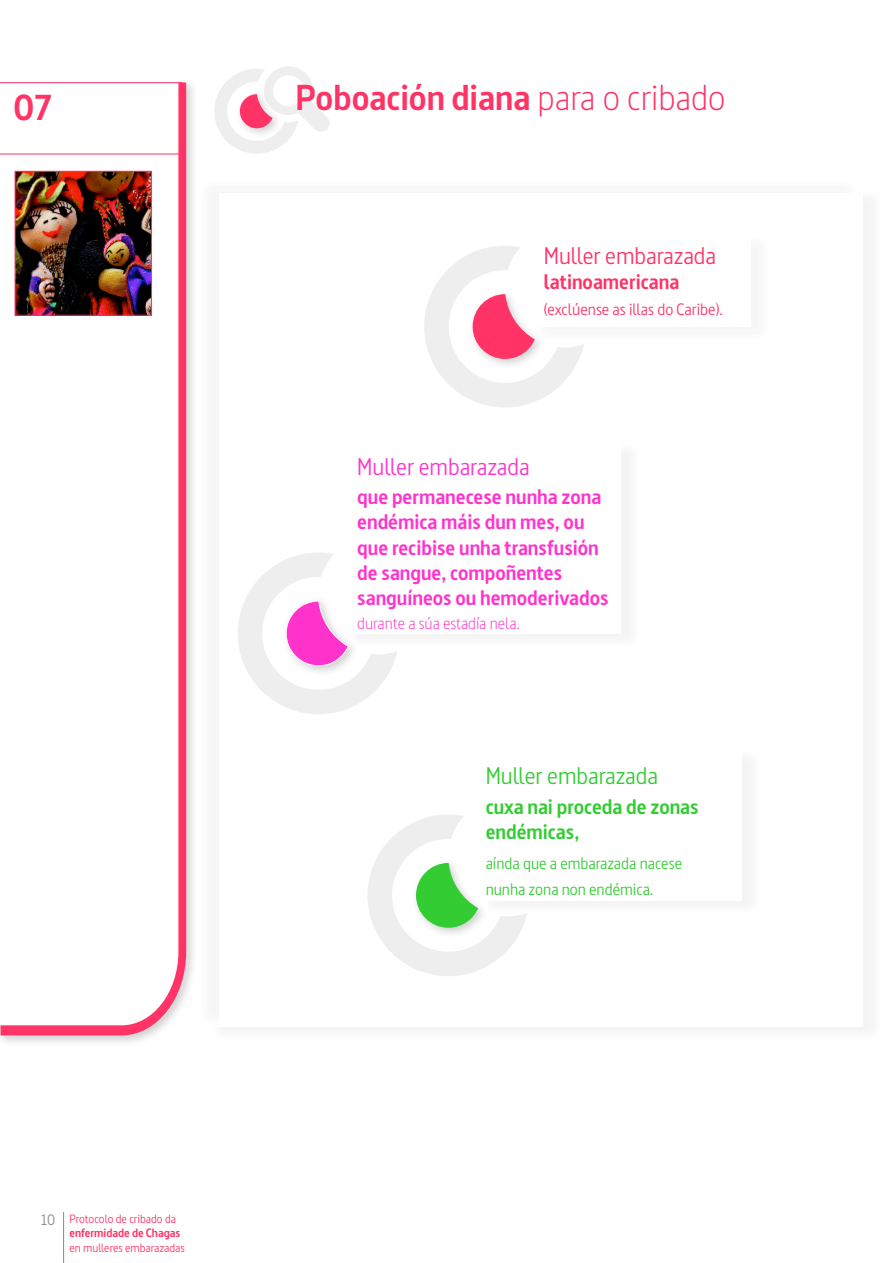
<style>
.page{position:relative;width:893px;height:1263px;background:#fff}
.page>*{position:absolute;margin:0;border:0;box-sizing:border-box;transform-origin:0 0}
.Encabezado{font:700 36px "Dsignes";color:#f36}
.Texto_tabla{font:24px "Dsignes";color:#f36}
.Texto_tabla-2{font:24px "Dsignes";color:#f3c}
.Texto_tabla-3{font:24px "Dsignes";color:#3c3}
.Texto_tabla-4{font:700 21px/25.2px "Dsignes";color:#f3c}
.Texto_tabla-5{font:700 21px/25.5px "Dsignes";color:#3c3}
.Texto_tabla-6{font:700 21px "Dsignes";color:#f36}
.Texto_tabla-7{font:16.5px/25.5px "Dsignes";color:#3c3}
.Texto_tabla-8{font:16.5px "Dsignes";color:#f36}
.Texto_tabla-9{font:300 16.5px "Dsignes";color:#f3c}
.t1{font:12px/14.4px "Dsignes";color:#f36}
.s1{font-weight:300}
.s2{font-size:15px;color:#878c92}
.s3{font-weight:700}
</style>
<div class="page">
<hr style="left:63px;top:1212px;width:1px;height:51px;background:#878c92">
<div style="left:0;top:77px;width:197px;height:970px;background:#231f20;opacity:.22"></div>
<svg style="left:1px;top:82px;width:185px;height:953px"></svg>
<img style="left:17px;top:173px;width:133px;height:141px">
<div style="left:15px;top:171px;width:137px;height:145px;border:1px solid #f36"></div>
<svg style="left:214px;top:66px;width:115px;height:88px"></svg>
<div style="left:210px;top:188px;width:674px;height:855px;background:#f7f7f7"></div>
<div style="left:205px;top:189px;width:658px;height:838px;background:#fff"></div>
<svg style="left:424px;top:246px;width:160px;height:161px"></svg>
<div style="left:347px;top:441px;width:295px;height:208px;background:#f8f8f8"></div>
<div style="left:343px;top:441px;width:278px;height:192px;background:#fff"></div>
<svg style="left:238px;top:553px;width:159px;height:161px"></svg>
<div style="left:482px;top:748px;width:281px;height:168px;background:#f8f7f8"></div>
<div style="left:478px;top:748px;width:264px;height:152px;background:#fff"></div>
<svg style="left:368px;top:815px;width:158px;height:161px"></svg>
<p class="Encabezado" style="left:13px;top:87px;width:40px">07</p>
<p class="Encabezado" style="left:296px;top:76px;width:431px">Poboación diana <span class="s1">para o cribado</span></p>
<p class="Texto_tabla" style="left:544px;top:241px;width:174px">Muller embarazada</p>
<p class="Texto_tabla-6" style="left:544px;top:270px;width:137px">latinoamericana</p>
<p class="Texto_tabla-8" style="left:544px;top:299px;width:181px">(exclúense as illas do Caribe).</p>
<p class="Texto_tabla-2" style="left:357px;top:452px;width:174px">Muller embarazada</p>
<p class="Texto_tabla-4" style="left:357px;top:484px;width:253px">que permanecese nunha zona endémica máis dun mes, ou que recibise unha transfusión de sangue, compoñentes sanguíneos ou hemoderivados</p>
<p class="Texto_tabla-9" style="left:357px;top:614px;width:164px">durante a súa estadía nela.</p>
<p class="t1" style="left:70px;top:1211px;width:112px;text-indent:-29px"><span class="s2">10</span> Protocolo de cribado da <span class="s3">enfermidade de Chagas</span></p>
<p class="t1" style="left:70px;top:1240px;width:117px">en mulleres embarazadas</p>
<p class="Texto_tabla-3" style="left:486px;top:762px;width:174px">Muller embarazada</p>
<p class="Texto_tabla-5" style="left:486px;top:793px;width:215px">cuxa nai proceda de zonas endémicas,</p>
<p class="Texto_tabla-7" style="left:486px;top:850px;width:198px">aínda que a embarazada nacese nunha zona non endémica.</p>
</div>
